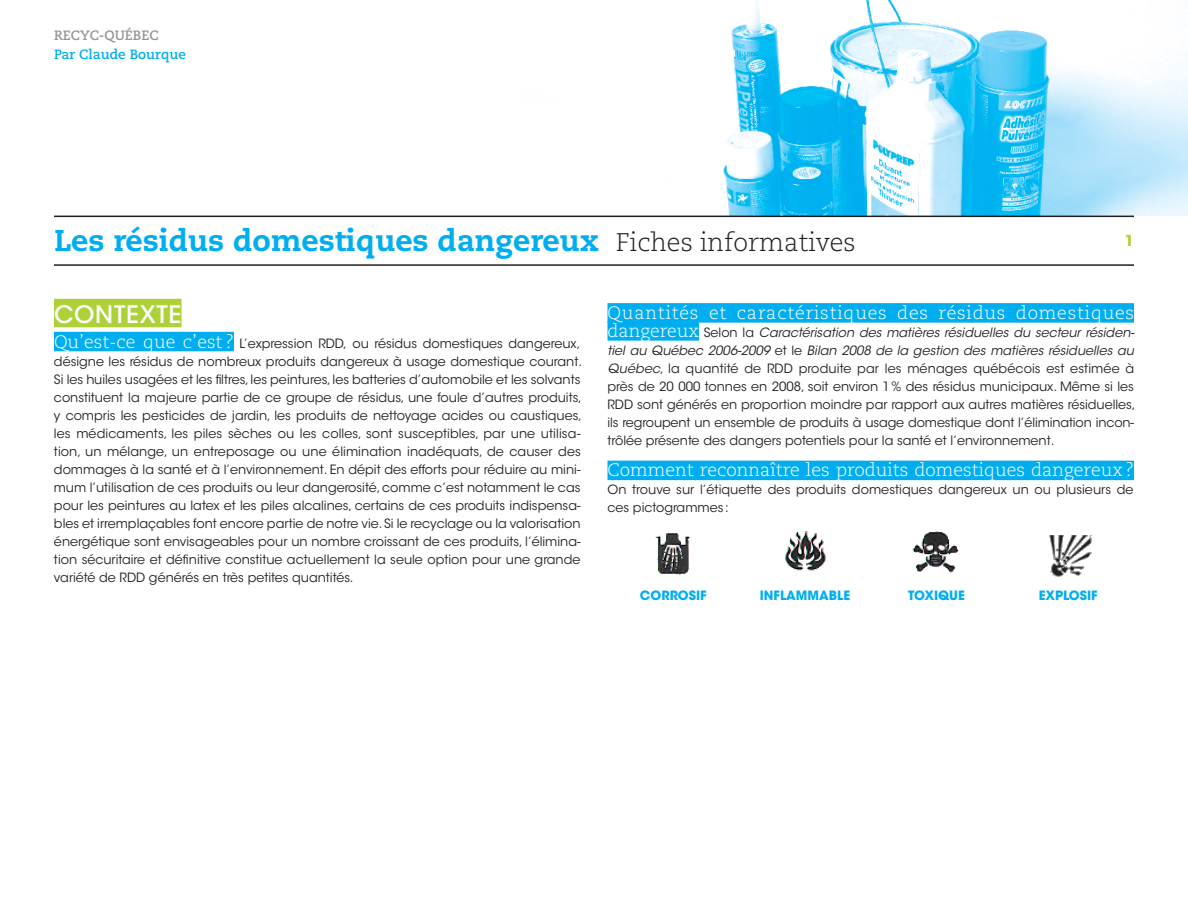
<style>
.page{position:relative;width:1188px;height:918px;background:#fff}
.page>*{position:absolute;margin:0;border:0;box-sizing:border-box;transform-origin:0 0}
.t1{font:800 30px "Caecilia LT Std";color:#00aeef}
.t2{font:500 24px "ITC Avant Garde Std";letter-spacing:.03em;color:#fff}
.t3{font:300 18px "Caecilia LT Std";color:#fff}
.t4{font:300 18px "Caecilia LT Std";letter-spacing:.045em;color:#fff}
.t5{font:700 15px "ITC Avant Garde Std";color:#add136}
.t6{font:700 13.5px "Caecilia LT Std";color:#00aeef}
.t7{font:700 13.5px "Caecilia LT Std";color:#939598}
.t8{font:12.75px/18px "ITC Avant Garde Std";color:#231f20}
.t9{font:700 12.75px "ITC Avant Garde Std";color:#00aeef}
.s1{font-weight:300;font-size:25.5px;color:#231f20}
.s2{font-family:"Caecilia LT Std";font-weight:300;font-size:18px;color:#fff}
.s3{font-style:italic}
</style>
<div class="page">
<img style="left:522px;top:0;width:666px;height:216px">
<hr style="left:54px;top:216px;width:1080px;height:1px;background:#231f20">
<hr style="left:54px;top:264px;width:1080px;height:2px;background:#231f20">
<div style="left:54px;top:299px;width:127px;height:28px;background:#add136"></div>
<div style="left:54px;top:332px;width:180px;height:19px;background:#00aeef"></div>
<div style="left:608px;top:303px;width:526px;height:20px;background:#00aeef"></div>
<div style="left:608px;top:321px;width:91px;height:20px;background:#00aeef"></div>
<div style="left:608px;top:461px;width:526px;height:19px;background:#00aeef"></div>
<img style="left:655px;top:533px;width:36px;height:42px">
<img style="left:785px;top:532px;width:41px;height:39px">
<img style="left:912px;top:532px;width:47px;height:41px">
<img style="left:1049px;top:535px;width:43px;height:42px">
<p class="t7" style="left:54px;top:28px;width:106px">RECYC-QUÉBEC</p>
<p class="t6" style="left:54px;top:46px;width:134px">Par Claude Bourque</p>
<h1 class="t1" style="left:54px;top:222px;width:803px">Les résidus domestiques dangereux <span class="s1">Fiches informatives</span></h1>
<p class="t5" style="left:1125px;top:231px;width:11px">1</p>
<h2 class="t2" style="left:54px;top:299px;width:129px">CONTEXTE</h2>
<p class="t8" style="left:54px;top:334px;width:530px"><span class="s2">Qu’est-ce que c’est ?</span> L’expression RDD, ou résidus domestiques dangereux<span class="s3">, </span>désigne les résidus de nombreux produits dangereux à usage domestique courant.<br>Si les huiles usagées et les filtres, les peintures, les batteries d’automobile et les solvants constituent la majeure partie de ce groupe de résidus, une foule d’autres produits, y compris les pesticides de jardin, les produits de nettoyage acides ou caustiques, les médicaments, les piles sèches ou les colles, sont susceptibles, par une utilisa&shy;tion, un mélange, un entreposage ou une élimination inadéquats, de causer des dommages à la santé et à l’environnement. En dépit des efforts pour réduire au mini&shy;mum l’utilisation de ces produits ou leur dangerosité, comme c’est notamment le cas pour les peintures au latex et les piles alcalines, certains de ces produits indispensa&shy;bles et irremplaçables font encore partie de notre vie. Si le recyclage ou la valorisation énergétique sont envisageables pour un nombre croissant de ces produits, l’élimina&shy;tion sécuritaire et définitive constitue actuellement la seule option pour une grande variété de RDD générés en très petites quantités.</p>
<h3 class="t4" style="left:608px;top:303px;width:528px">Quantités et caractéristiques des résidus domestiques</h3>
<p class="t8" style="left:608px;top:323px;width:530px"><span class="s2">dangereux</span> Selon la <span class="s3">Caractérisation des matières résiduelles du secteur résiden&shy;tiel au Québec 2006-2009</span> et le <span class="s3">Bilan 2008 de la gestion des matières résiduelles au Québec</span>, la quantité de RDD produite par les ménages québécois est estimée à près de 20 000 tonnes en 2008, soit environ 1% des résidus municipaux. Même si les RDD sont générés en proportion moindre par rapport aux autres matières résiduelles, ils regroupent un ensemble de produits à usage domestique dont l’élimination incon&shy;trôlée présente des dangers potentiels pour la santé et l’environnement.</p>
<h3 class="t3" style="left:608px;top:460px;width:528px">Comment reconnaître les produits domestiques dangereux?</h3>
<p class="t8" style="left:608px;top:481px;width:528px">On trouve sur l’étiquette des produits domestiques dangereux un ou plusieurs de ces pictogrammes :</p>
<p class="t9" style="left:640px;top:587px;width:68px">CORROSIF</p>
<p class="t9" style="left:760px;top:587px;width:92px">INFLAMMABLE</p>
<p class="t9" style="left:908px;top:587px;width:58px">TOXIQUE</p>
<p class="t9" style="left:1039px;top:587px;width:60px">EXPLOSIF</p>
</div>
